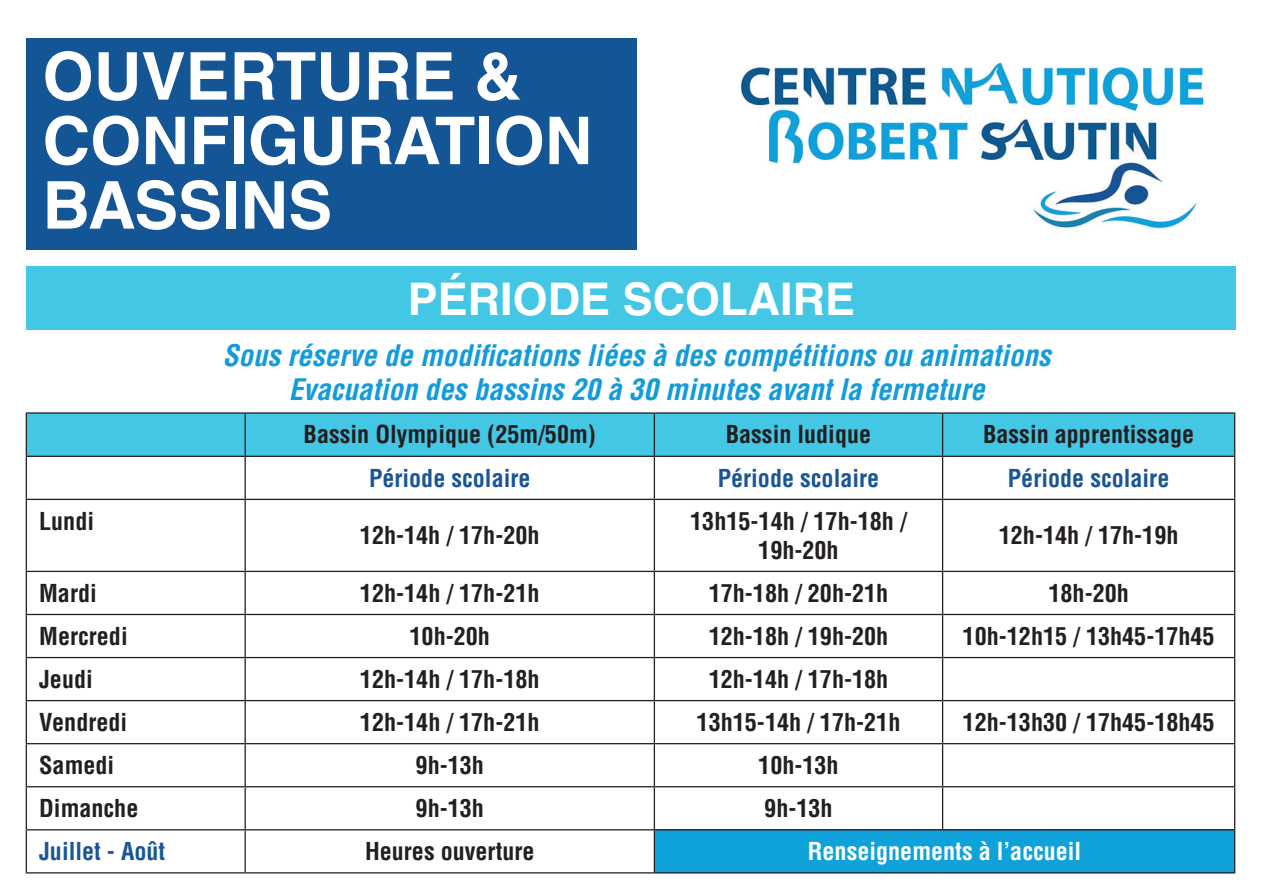
<style>
.page{position:relative;width:1263px;height:893px;background:#fff}
.page>*{position:absolute;margin:0;border:0;box-sizing:border-box;transform-origin:0 0}
.t1{font:700 66px/64.5px "Helvetica LT Std";color:#fff}
.t2{font:700 45px "Helvetica LT Std";color:#fff}
.t3{font:italic 700 condensed 28.95px/34.8px "Helvetica LT Std";color:#139cd9;text-align:center}
.t4{font:700 condensed 24.15px/29px "Helvetica LT Std";color:#231f20;text-align:center}
.t5{font:700 condensed 24.15px "Helvetica LT Std";color:#1a5695}
.t6{font:700 condensed 24.15px "Helvetica LT Std";color:#fff}
</style>
<div class="page">
<div style="left:26px;top:38px;width:611px;height:212px;background:#145596"></div>
<div style="left:27px;top:414px;width:1207px;height:42px;background:#44c6e5"></div>
<svg style="left:27px;top:457px;width:627px;height:415px"></svg>
<svg style="left:246px;top:500px;width:408px;height:372px"></svg>
<div style="left:654px;top:830px;width:581px;height:43px;background:#0ea1da"></div>
<hr style="left:26px;top:412px;width:219px;height:2px;background:#231f20">
<hr style="left:26px;top:414px;width:1px;height:42px;background:#231f20">
<hr style="left:245px;top:412px;width:409px;height:2px;background:#231f20">
<hr style="left:245px;top:414px;width:1px;height:42px;background:#231f20">
<hr style="left:654px;top:412px;width:288px;height:2px;background:#231f20">
<hr style="left:654px;top:414px;width:1px;height:42px;background:#231f20">
<hr style="left:942px;top:412px;width:293px;height:2px;background:#231f20">
<hr style="left:942px;top:414px;width:1px;height:42px;background:#231f20">
<hr style="left:1234px;top:414px;width:1px;height:42px;background:#231f20">
<hr style="left:26px;top:456px;width:219px;height:1px;background:#231f20">
<hr style="left:26px;top:457px;width:1px;height:42px;background:#231f20">
<hr style="left:245px;top:456px;width:409px;height:1px;background:#231f20">
<hr style="left:245px;top:457px;width:1px;height:42px;background:#231f20">
<hr style="left:654px;top:456px;width:288px;height:1px;background:#231f20">
<hr style="left:654px;top:457px;width:1px;height:42px;background:#231f20">
<hr style="left:942px;top:456px;width:293px;height:1px;background:#231f20">
<hr style="left:942px;top:457px;width:1px;height:42px;background:#231f20">
<hr style="left:1234px;top:457px;width:1px;height:42px;background:#231f20">
<hr style="left:26px;top:499px;width:219px;height:1px;background:#231f20">
<hr style="left:26px;top:500px;width:1px;height:71px;background:#231f20">
<hr style="left:245px;top:499px;width:409px;height:1px;background:#231f20">
<hr style="left:245px;top:500px;width:1px;height:71px;background:#231f20">
<hr style="left:654px;top:499px;width:288px;height:1px;background:#231f20">
<hr style="left:654px;top:500px;width:1px;height:71px;background:#231f20">
<hr style="left:942px;top:499px;width:293px;height:1px;background:#231f20">
<hr style="left:942px;top:500px;width:1px;height:71px;background:#231f20">
<hr style="left:1234px;top:500px;width:1px;height:71px;background:#231f20">
<hr style="left:26px;top:571px;width:219px;height:1px;background:#231f20">
<hr style="left:26px;top:572px;width:1px;height:42px;background:#231f20">
<hr style="left:245px;top:571px;width:409px;height:1px;background:#231f20">
<hr style="left:245px;top:572px;width:1px;height:42px;background:#231f20">
<hr style="left:654px;top:571px;width:288px;height:1px;background:#231f20">
<hr style="left:654px;top:572px;width:1px;height:42px;background:#231f20">
<hr style="left:942px;top:571px;width:293px;height:1px;background:#231f20">
<hr style="left:942px;top:572px;width:1px;height:42px;background:#231f20">
<hr style="left:1234px;top:572px;width:1px;height:42px;background:#231f20">
<hr style="left:26px;top:614px;width:219px;height:1px;background:#231f20">
<hr style="left:26px;top:615px;width:1px;height:42px;background:#231f20">
<hr style="left:245px;top:614px;width:409px;height:1px;background:#231f20">
<hr style="left:245px;top:615px;width:1px;height:42px;background:#231f20">
<hr style="left:654px;top:614px;width:288px;height:1px;background:#231f20">
<hr style="left:654px;top:615px;width:1px;height:42px;background:#231f20">
<hr style="left:942px;top:614px;width:293px;height:1px;background:#231f20">
<hr style="left:942px;top:615px;width:1px;height:42px;background:#231f20">
<hr style="left:1234px;top:615px;width:1px;height:42px;background:#231f20">
<hr style="left:26px;top:657px;width:219px;height:1px;background:#231f20">
<hr style="left:26px;top:658px;width:1px;height:42px;background:#231f20">
<hr style="left:245px;top:657px;width:409px;height:1px;background:#231f20">
<hr style="left:245px;top:658px;width:1px;height:42px;background:#231f20">
<hr style="left:654px;top:657px;width:288px;height:1px;background:#231f20">
<hr style="left:654px;top:658px;width:1px;height:42px;background:#231f20">
<hr style="left:942px;top:657px;width:293px;height:1px;background:#231f20">
<hr style="left:942px;top:658px;width:1px;height:42px;background:#231f20">
<hr style="left:1234px;top:658px;width:1px;height:42px;background:#231f20">
<hr style="left:26px;top:700px;width:219px;height:1px;background:#231f20">
<hr style="left:26px;top:701px;width:1px;height:42px;background:#231f20">
<hr style="left:245px;top:700px;width:409px;height:1px;background:#231f20">
<hr style="left:245px;top:701px;width:1px;height:42px;background:#231f20">
<hr style="left:654px;top:700px;width:288px;height:1px;background:#231f20">
<hr style="left:654px;top:701px;width:1px;height:42px;background:#231f20">
<hr style="left:942px;top:700px;width:293px;height:1px;background:#231f20">
<hr style="left:942px;top:701px;width:1px;height:42px;background:#231f20">
<hr style="left:1234px;top:701px;width:1px;height:42px;background:#231f20">
<hr style="left:26px;top:743px;width:219px;height:1px;background:#231f20">
<hr style="left:26px;top:744px;width:1px;height:42px;background:#231f20">
<hr style="left:245px;top:743px;width:409px;height:1px;background:#231f20">
<hr style="left:245px;top:744px;width:1px;height:42px;background:#231f20">
<hr style="left:654px;top:743px;width:288px;height:1px;background:#231f20">
<hr style="left:654px;top:744px;width:1px;height:42px;background:#231f20">
<hr style="left:942px;top:743px;width:293px;height:1px;background:#231f20">
<hr style="left:942px;top:744px;width:1px;height:42px;background:#231f20">
<hr style="left:1234px;top:744px;width:1px;height:42px;background:#231f20">
<hr style="left:26px;top:786px;width:219px;height:1px;background:#231f20">
<hr style="left:26px;top:787px;width:1px;height:42px;background:#231f20">
<hr style="left:245px;top:786px;width:409px;height:1px;background:#231f20">
<hr style="left:245px;top:787px;width:1px;height:42px;background:#231f20">
<hr style="left:654px;top:786px;width:288px;height:1px;background:#231f20">
<hr style="left:654px;top:787px;width:1px;height:42px;background:#231f20">
<hr style="left:942px;top:786px;width:293px;height:1px;background:#231f20">
<hr style="left:942px;top:787px;width:1px;height:42px;background:#231f20">
<hr style="left:1234px;top:787px;width:1px;height:42px;background:#231f20">
<hr style="left:26px;top:829px;width:219px;height:1px;background:#231f20">
<hr style="left:26px;top:830px;width:1px;height:42px;background:#231f20">
<hr style="left:245px;top:829px;width:409px;height:1px;background:#231f20">
<hr style="left:245px;top:830px;width:1px;height:42px;background:#231f20">
<hr style="left:654px;top:829px;width:288px;height:1px;background:#231f20">
<hr style="left:654px;top:830px;width:1px;height:42px;background:#231f20">
<hr style="left:942px;top:829px;width:293px;height:1px;background:#231f20">
<hr style="left:1234px;top:830px;width:1px;height:42px;background:#231f20">
<hr style="left:26px;top:872px;width:219px;height:1px;background:#231f20">
<hr style="left:245px;top:872px;width:409px;height:1px;background:#231f20">
<hr style="left:654px;top:872px;width:288px;height:1px;background:#231f20">
<hr style="left:942px;top:872px;width:293px;height:1px;background:#231f20">
<img style="left:740px;top:62px;width:464px;height:167px">
<div style="left:26px;top:266px;width:1209px;height:64px;background:#44c6e5"></div>
<h1 class="t1" style="left:43px;top:43px;width:552px">OUVERTURE &amp;<br>CONFIGURATION<br>BASSINS</h1>
<h2 class="t2" style="left:408px;top:272px;width:449px">PÉRIODE SCOLAIRE</h2>
<p class="t3" style="left:222px;top:338px;width:830px">Sous réserve de modifications liées à des compétitions ou animations<br>Evacuation des bassins 20 à 30 minutes avant la fermeture</p>
<p class="t4" style="left:39px;top:506px;width:56px">Lundi</p>
<p class="t4" style="left:304px;top:420px;width:294px">Bassin Olympique (25m/50m)</p>
<p class="t4" style="left:726px;top:420px;width:147px">Bassin ludique</p>
<p class="t4" style="left:983px;top:420px;width:213px">Bassin apprentissage</p>
<p class="t5" style="left:369px;top:463px;width:163px">Période scolaire</p>
<p class="t5" style="left:718px;top:463px;width:163px">Période scolaire</p>
<p class="t5" style="left:1008px;top:463px;width:163px">Période scolaire</p>
<p class="t4" style="left:360px;top:521px;width:181px">12h-14h / 17h-20h</p>
<p class="t4" style="left:690px;top:506px;width:218px">13h15-14h / 17h-18h /<br>19h-20h</p>
<p class="t4" style="left:999px;top:521px;width:181px">12h-14h / 17h-19h</p>
<p class="t4" style="left:39px;top:578px;width:59px">Mardi</p>
<p class="t4" style="left:360px;top:578px;width:181px">12h-14h / 17h-21h</p>
<p class="t4" style="left:709px;top:578px;width:181px">17h-18h / 20h-21h</p>
<p class="t4" style="left:1048px;top:578px;width:82px">18h-20h</p>
<p class="t4" style="left:39px;top:621px;width:90px">Mercredi</p>
<p class="t4" style="left:410px;top:621px;width:82px">10h-20h</p>
<p class="t4" style="left:709px;top:621px;width:181px">12h-18h / 19h-20h</p>
<p class="t4" style="left:963px;top:621px;width:254px">10h-12h15 / 13h45-17h45</p>
<p class="t4" style="left:39px;top:664px;width:55px">Jeudi</p>
<p class="t4" style="left:360px;top:664px;width:181px">12h-14h / 17h-18h</p>
<p class="t4" style="left:709px;top:664px;width:181px">12h-14h / 17h-18h</p>
<p class="t4" style="left:39px;top:707px;width:90px">Vendredi</p>
<p class="t4" style="left:360px;top:707px;width:181px">12h-14h / 17h-21h</p>
<p class="t4" style="left:697px;top:707px;width:205px">13h15-14h / 17h-21h</p>
<p class="t4" style="left:963px;top:707px;width:254px">12h-13h30 / 17h45-18h45</p>
<p class="t4" style="left:39px;top:750px;width:77px">Samedi</p>
<p class="t4" style="left:416px;top:750px;width:70px">9h-13h</p>
<p class="t4" style="left:758px;top:750px;width:82px">10h-13h</p>
<p class="t4" style="left:39px;top:794px;width:101px">Dimanche</p>
<p class="t4" style="left:416px;top:794px;width:70px">9h-13h</p>
<p class="t4" style="left:764px;top:794px;width:70px">9h-13h</p>
<p class="t5" style="left:39px;top:836px;width:128px">Juillet - Août</p>
<p class="t4" style="left:365px;top:837px;width:171px">Heures ouverture</p>
<p class="t6" style="left:808px;top:836px;width:275px">Renseignements à l’accueil</p>
</div>
